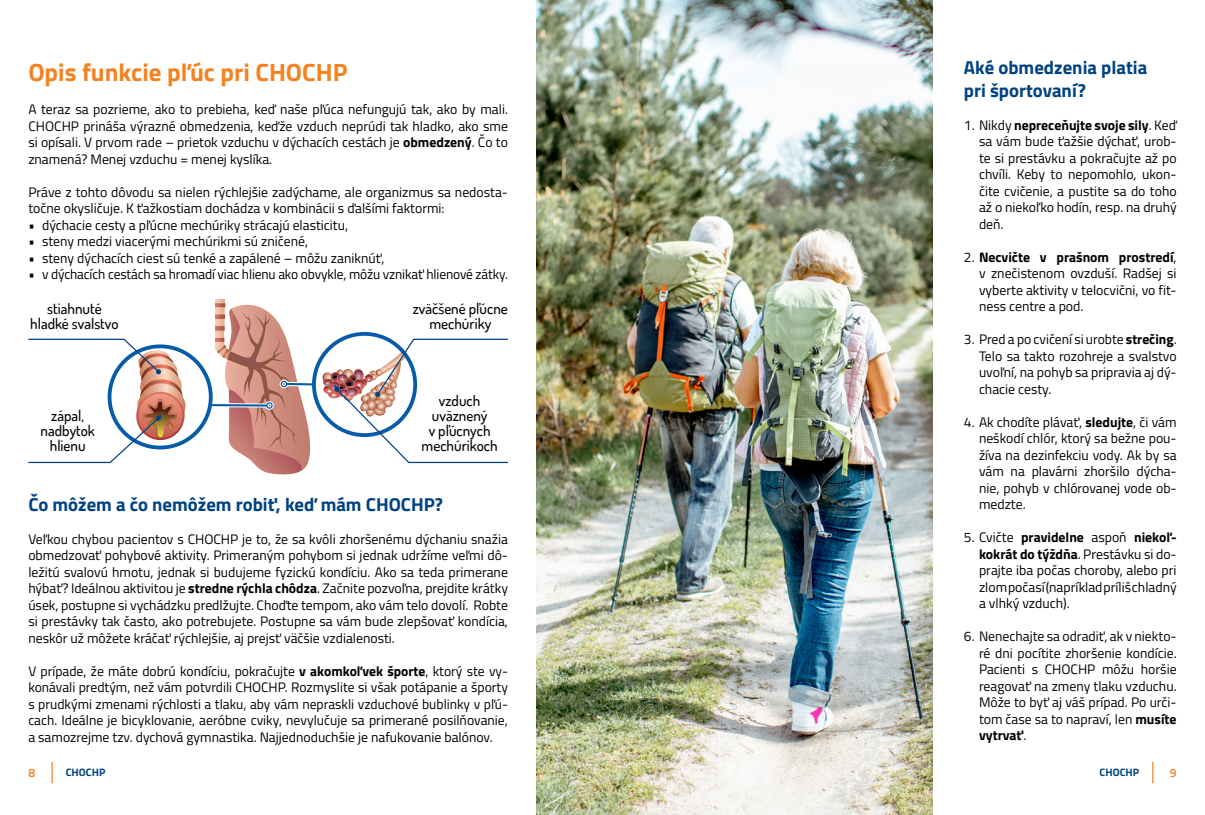
<style>
.page{position:relative;width:1205px;height:815px;background:#fff}
.page>*{position:absolute;margin:0;border:0;box-sizing:border-box;transform-origin:0 0}
.t1{font:700 25px "Titillium Web";color:#f58220}
.t2{font:700 18.75px/22.5px "Titillium Web";color:#004282}
.t3{font:500 15px/15px "Dosis";color:#000;text-align:center}
.t4{font:13.75px/16.5px "Titillium Web";color:#000;text-align:justify}
.t5{font:600 12.12px "Titillium Web";color:#f58220}
.t6{font:700 10.75px "Titillium Web";color:#004282}
.s1{font-weight:700}
</style>
<div class="page">
<img style="left:536px;top:0;width:396px;height:815px">
<hr style="left:51px;top:762px;width:2px;height:21px;background:#f58220">
<svg style="left:1152px;top:762px;width:1px;height:21px"></svg>
<svg style="left:28px;top:299px;width:480px;height:176px"></svg>
<h1 class="t1" style="left:28px;top:54px;width:321px">Opis funkcie pľúc pri CHOCHP</h1>
<p class="t4" style="left:28px;top:101px;width:481px">A teraz sa pozrieme, ako to prebieha, keď naše pľúca nefungujú tak, ako by mali.<br>CHOCHP prináša výrazné obmedzenia, keďže vzduch neprúdi tak hladko, ako sme si opísali. V prvom rade – prietok vzduchu v dýchacích cestách je <span class="s1">obmedzený</span>. Čo to znamená? Menej vzduchu = menej kyslíka.</p>
<p class="t4" style="left:28px;top:183px;width:481px">Práve z tohto dôvodu sa nielen rýchlejšie zadýchame, ale organizmus sa nedosta&shy;točne okysličuje. K ťažkostiam dochádza v kombinácii s ďalšími faktormi:</p>
<p class="t4" style="left:28px;top:216px;width:321px">• dýchacie cesty a pľúcne mechúriky strácajú elasticitu,</p>
<p class="t4" style="left:28px;top:233px;width:281px">• steny medzi viacerými mechúrikmi sú zničené,</p>
<p class="t4" style="left:28px;top:249px;width:357px">• steny dýchacích ciest sú tenké a zapálené – môžu zaniknúť,</p>
<p class="t4" style="left:28px;top:266px;width:481px">• v dýchacích cestách sa hromadí viac hlienu ako obvykle, môžu vznikať hlienové zátky.</p>
<p class="t3" style="left:30px;top:301px;width:90px">stiahnuté hladké svalstvo</p>
<p class="t3" style="left:413px;top:301px;width:97px">zväčšené pľúcne mechúriky</p>
<p class="t3" style="left:41px;top:408px;width:56px">zápal, nadbytok hlienu</p>
<p class="t3" style="left:422px;top:393px;width:78px">vzduch uväznený<br>v pľúcnych mechúrikoch</p>
<h2 class="t2" style="left:28px;top:492px;width:416px">Čo môžem a čo nemôžem robiť, keď mám CHOCHP?</h2>
<p class="t4" style="left:28px;top:530px;width:481px">Veľkou chybou pacientov s CHOCHP je to, že sa kvôli zhoršenému dýchaniu snažia obmedzovať pohybové aktivity. Primeraným pohybom si jednak udržíme veľmi dô&shy;ležitú svalovú hmotu, jednak si budujeme fyzickú kondíciu. Ako sa teda primerane hýbať? Ideálnou aktivitou je <span class="s1">stredne rýchla chôdza</span>. Začnite pozvoľna, prejdite krátky úsek, postupne si vychádzku predlžujte. Choďte tempom, ako vám telo dovolí. Robte si prestávky tak často, ako potrebujete. Postupne sa vám bude zlepšovať kondícia, neskôr už môžete kráčať rýchlejšie, aj prejsť väčšie vzdialenosti.</p>
<p class="t4" style="left:28px;top:662px;width:481px">V prípade, že máte dobrú kondíciu, pokračujte <span class="s1">v akomkoľvek športe</span>, ktorý ste vy&shy;konávali predtým, než vám potvrdili CHOCHP. Rozmyslite si však potápanie a športy s prudkými zmenami rýchlosti a tlaku, aby vám nepraskli vzduchové bublinky v pľú&shy;cach. Ideálne je bicyklovanie, aeróbne cviky, nevylučuje sa primerané posilňovanie, a samozrejme tzv. dychová gymnastika. Najjednoduchšie je nafukovanie balónov.</p>
<h2 class="t2" style="left:964px;top:56px;width:185px">Aké obmedzenia platia pri športovaní?</h2>
<p class="t4" style="left:979px;top:116px;width:199px;text-indent:-15px">1. Nikdy <span class="s1">nepreceňujte svoje sily</span>. Keď sa vám bude ťažšie dýchať, urob&shy;te si prestávku a pokračujte až po chvíli. Keby to nepomohlo, ukon&shy;čite cvičenie, a pustite sa do toho až o niekoľko hodín, resp. na druhý deň.</p>
<p class="t4" style="left:979px;top:248px;width:199px;text-indent:-15px">2. <span class="s1">Necvičte v prašnom prostredí</span>, v znečistenom ovzduší. Radšej si vyberte aktivity v telocvični, vo fit&shy;ness centre a pod.</p>
<p class="t4" style="left:979px;top:331px;width:199px;text-indent:-15px">3. Pred a po cvičení si urobte <span class="s1">strečing</span>.<br>Telo sa takto rozohreje a svalstvo uvoľní, na pohyb sa pripravia aj dý&shy;chacie cesty.</p>
<p class="t4" style="left:979px;top:413px;width:199px;text-indent:-15px">4. Ak chodíte plávať, <span class="s1">sledujte</span>, či vám neškodí chlór, ktorý sa bežne pou&shy;žíva na dezinfekciu vody. Ak by sa vám na plavárni zhoršilo dýcha&shy;nie, pohyb v chlórovanej vode ob&shy;medzte.</p>
<p class="t4" style="left:979px;top:529px;width:199px;text-indent:-15px">5. Cvičte <span class="s1">pravidelne</span> aspoň <span class="s1">niekoľ&shy;kokrát do týždňa</span>. Prestávku si do&shy;prajte iba počas choroby, alebo pri zlom počasí (napríklad príliš chladný a vlhký vzduch).</p>
<p class="t4" style="left:979px;top:628px;width:199px;text-indent:-15px">6. Nenechajte sa odradiť, ak v niekto&shy;ré dni pocítite zhoršenie kondície.<br>Pacienti s CHOCHP môžu horšie reagovať na zmeny tlaku vzduchu.<br>Môže to byť aj váš prípad. Po urči&shy;tom čase sa to napraví, len <span class="s1">musíte vytrvať</span>.</p>
<p class="t5" style="left:28px;top:763px;width:8px">8</p>
<p class="t6" style="left:66px;top:764px;width:41px">CHOCHP</p>
<p class="t6" style="left:1099px;top:764px;width:41px">CHOCHP</p>
<p class="t5" style="left:1170px;top:763px;width:8px">9</p>
</div>
